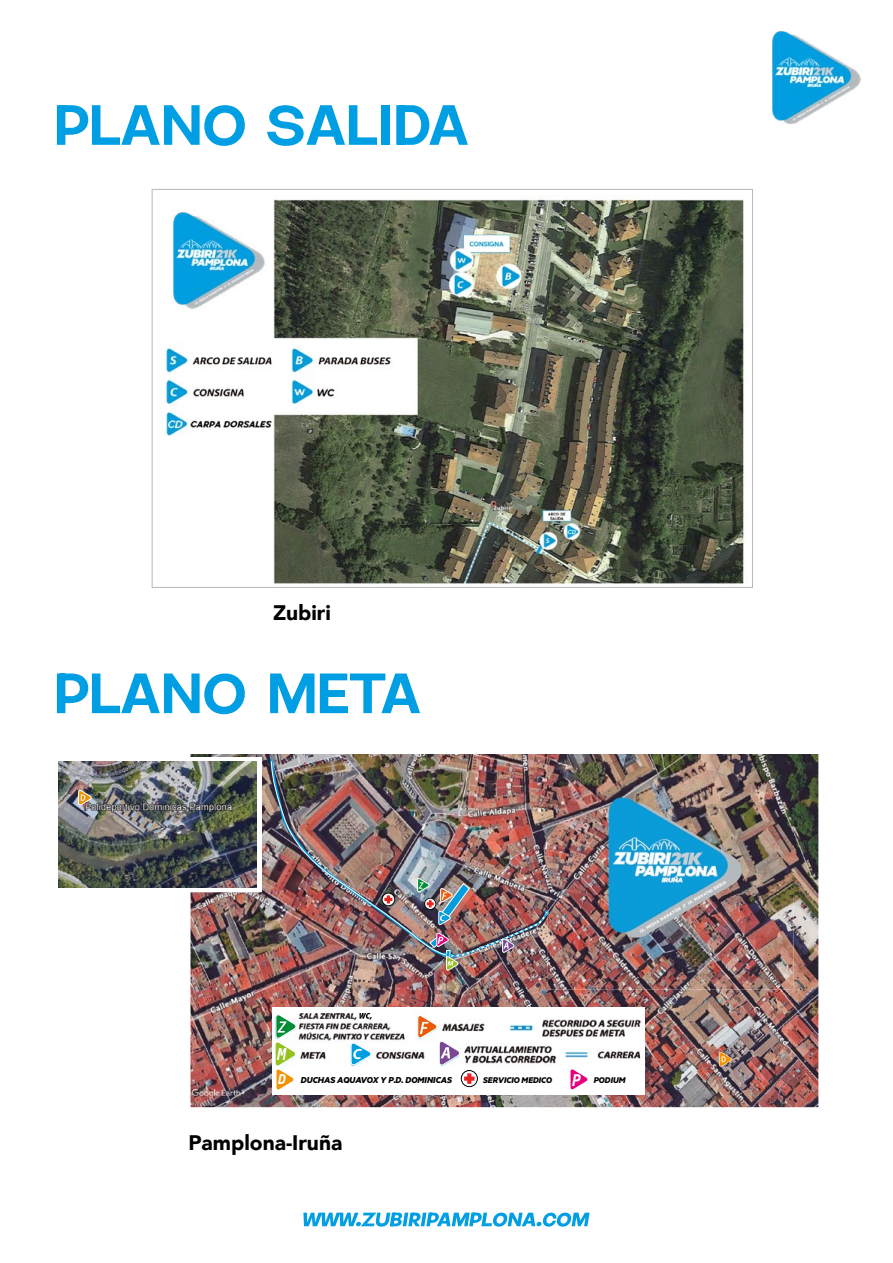
<style>
.page{position:relative;width:893px;height:1263px;background:#fff}
.page>*{position:absolute;margin:0;border:0;box-sizing:border-box;transform-origin:0 0}
.t1{font:57px "Jumper PERSONALUSEONLY";color:#009fe3}
.t2{font:900 21px "Avenir";color:#020203}
.t3{font:italic 700 16.05px "Menlo";color:#fff;scale:.92 1}
.t4{font:italic 700 13.5px "Menlo";color:#fff}
.t5{font:italic 700 9.75px "Test Metric";color:#000}
.t6{font:italic 700 9.3px "Test Metric";color:#000}
.s1{font-family:"Menlo";font-size:16.05px;color:#fff}
</style>
<div class="page">
<img style="left:772px;top:31px;width:89px;height:93px">
<svg style="left:303px;top:1212px;width:286px;height:14px"></svg>
<img style="left:165px;top:198px;width:579px;height:387px">
<img style="left:168px;top:203px;width:105px;height:110px">
<img style="left:191px;top:754px;width:627px;height:353px">
<svg style="left:719px;top:1052px;width:12px;height:14px"></svg>
<img style="left:272px;top:1007px;width:373px;height:87px">
<svg style="left:359px;top:1013px;width:13px;height:7px"></svg>
<div style="left:275px;top:1068px;width:84px;height:22px;background:#fff"></div>
<div style="left:366px;top:1066px;width:117px;height:27px;background:#fff"></div>
<svg style="left:570px;top:1068px;width:18px;height:22px"></svg>
<div style="left:461px;top:1070px;width:17px;height:17px;border:1px solid #000;border-radius:50%"></div>
<svg style="left:275px;top:1013px;width:22px;height:77px"></svg>
<svg style="left:417px;top:1014px;width:60px;height:73px"></svg>
<svg style="left:351px;top:1042px;width:20px;height:23px"></svg>
<div style="left:53px;top:757px;width:208px;height:135px;background:#fff"></div>
<img style="left:58px;top:762px;width:198px;height:126px">
<svg style="left:78px;top:789px;width:13px;height:16px"></svg>
<div style="left:300px;top:1070px;width:153px;height:17px;background:#fff"></div>
<img style="left:548px;top:754px;width:245px;height:235px">
<img style="left:269px;top:756px;width:280px;height:214px">
<h1 class="t1" style="left:54px;top:82px;width:416px">PLANO SALIDA</h1>
<h2 class="t2" style="left:273px;top:595px;width:59px">Zubiri</h2>
<h1 class="t1" style="left:54px;top:651px;width:368px">PLANO META</h1>
<h3 class="t3" style="left:277px;top:1043px;width:11px">M</h3>
<h3 class="t4" style="left:278px;top:1070px;width:10px">D</h3>
<p class="t5" style="left:301px;top:1073px;width:153px">DUCHAS AQUAVOX Y P.D. DOMINICAS</p>
<p class="t6" style="left:483px;top:1074px;width:144px">SERVICIO MEDICO <span class="s1">P</span> PODIUM</p>
<h2 class="t2" style="left:188px;top:1124px;width:155px">Pamplona-Iruña</h2>
</div>
